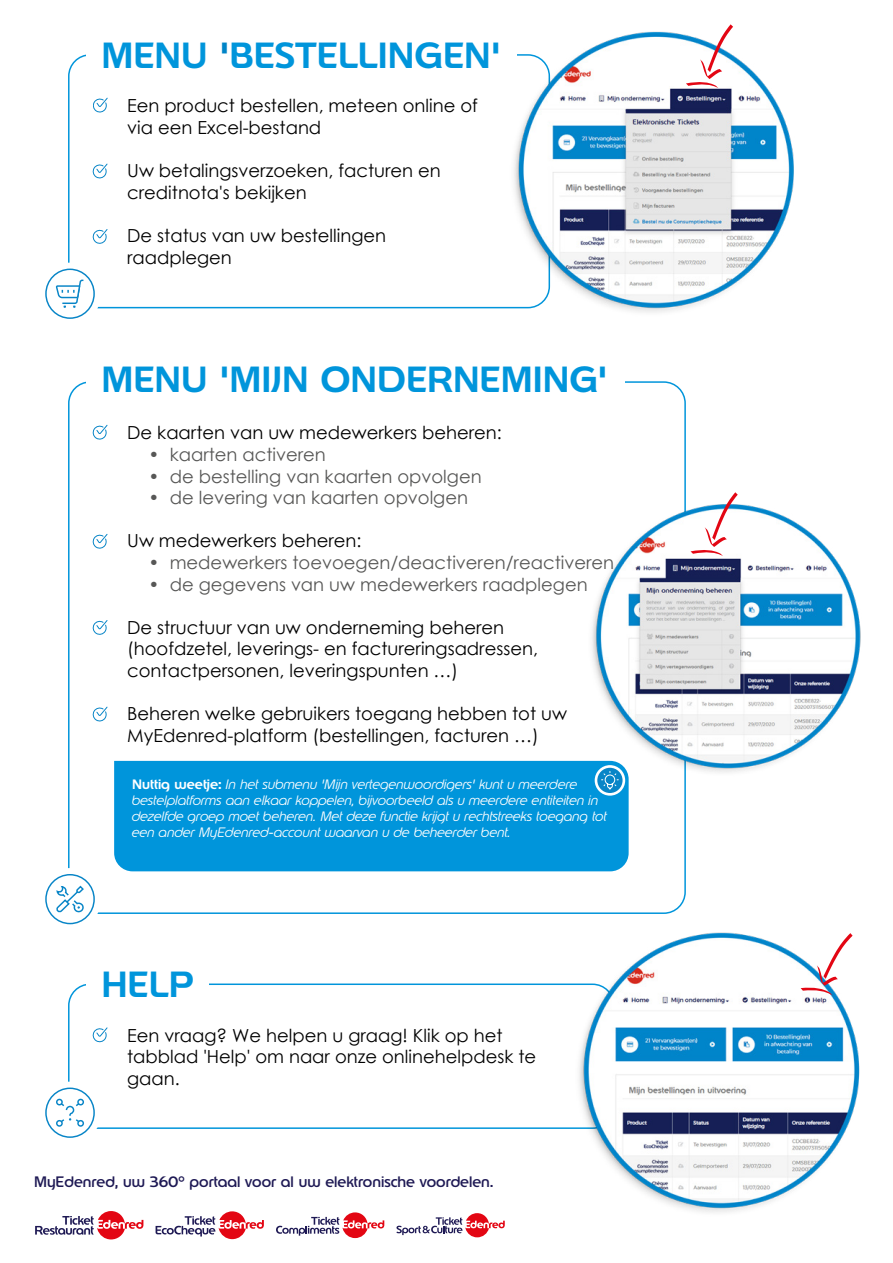
<style>
.page{position:relative;width:893px;height:1263px;background:#fff}
.page>*{position:absolute;margin:0;border:0;box-sizing:border-box;transform-origin:0 0}
.t1{font:500 36px "Edenred";color:#0095db}
.t2{font:18px/21.6px "Century Gothic";color:#000}
.t3{font:18px "Century Gothic";color:#575756}
.t4{font:15px "Edenred";color:#1e1954}
.t5{font:italic 300 13.5px/16.2px "Edenred";color:#fff}
.s1{color:#fff}
.s2{color:#0084c7}
.s3{font-weight:500;font-style:normal}
</style>
<div class="page">
<div style="left:68px;top:983px;width:547px;height:146px;border:2px solid #0095db;border-radius:21px"></div>
<div style="left:86px;top:972px;width:123px;height:25px;background:#fff"></div>
<img style="left:423px;top:31px;width:371px;height:282px">
<img style="left:484px;top:485px;width:377px;height:312px">
<img style="left:487px;top:912px;width:373px;height:301px">
<div style="left:114px;top:761px;width:515px;height:110px;background:#0095db"></div>
<div style="left:45px;top:269px;width:50px;height:50px;border:1px solid #0885c7;border-radius:50%"></div>
<svg style="left:55px;top:279px;width:29px;height:29px"></svg>
<div style="left:45px;top:874px;width:50px;height:50px;border:1px solid #0885c7;border-radius:50%"></div>
<svg style="left:56px;top:885px;width:28px;height:28px"></svg>
<div style="left:39px;top:1081px;width:62px;height:63px;background:#fff;border-radius:50%"></div>
<div style="left:45px;top:1087px;width:50px;height:51px;border:1px solid #0885c7;border-radius:50%"></div>
<div style="left:56px;top:1120px;width:7px;height:7px;border:1px solid #0885c7;border-radius:50%"></div>
<div style="left:56px;top:1099px;width:7px;height:6px;border:1px solid #0885c7;border-radius:50%"></div>
<div style="left:77px;top:1120px;width:7px;height:7px;border:1px solid #0885c7;border-radius:50%"></div>
<div style="left:77px;top:1099px;width:7px;height:6px;border:1px solid #0885c7;border-radius:50%"></div>
<svg style="left:57px;top:1099px;width:26px;height:27px"></svg>
<svg style="left:93px;top:98px;width:15px;height:14px"></svg>
<svg style="left:93px;top:164px;width:14px;height:14px"></svg>
<svg style="left:93px;top:229px;width:14px;height:15px"></svg>
<svg style="left:93px;top:425px;width:14px;height:14px"></svg>
<svg style="left:93px;top:534px;width:14px;height:14px"></svg>
<svg style="left:93px;top:620px;width:14px;height:15px"></svg>
<svg style="left:93px;top:707px;width:14px;height:14px"></svg>
<svg style="left:93px;top:1027px;width:14px;height:15px"></svg>
<svg style="left:596px;top:766px;width:28px;height:28px"></svg>
<div style="left:595px;top:765px;width:30px;height:31px;border:3px solid #fff;border-radius:50%"></div>
<svg style="left:601px;top:770px;width:18px;height:20px"></svg>
<svg style="left:35px;top:1211px;width:108px;height:28px"></svg>
<svg style="left:156px;top:1211px;width:108px;height:28px"></svg>
<svg style="left:276px;top:1212px;width:108px;height:26px"></svg>
<svg style="left:396px;top:1213px;width:109px;height:24px"></svg>
<svg style="left:800px;top:930px;width:53px;height:67px"></svg>
<svg style="left:689px;top:492px;width:50px;height:65px"></svg>
<svg style="left:685px;top:31px;width:49px;height:58px"></svg>
<h1 class="t1" style="left:86px;top:31px;width:432px"><span class="s1">-</span>MENU <span class="s2">'</span>BESTELLINGEN'<span class="s1">-</span></h1>
<p class="t2" style="left:127px;top:95px;width:352px">Een product bestellen, meteen online of via een Excel-bestand</p>
<p class="t2" style="left:127px;top:160px;width:315px">Uw betalingsverzoeken, facturen en creditnota's bekijken</p>
<p class="t2" style="left:127px;top:224px;width:260px">De status van uw bestellingen raadplegen</p>
<h1 class="t1" style="left:86px;top:355px;width:538px"><span class="s1">-</span>MENU 'MIJN ONDERNEMING'<span class="s1">-</span></h1>
<p class="t2" style="left:127px;top:422px;width:376px">De kaarten van uw medewerkers beheren:</p>
<p class="t3" style="left:148px;top:442px;width:179px">• kaarten activeren</p>
<p class="t3" style="left:148px;top:464px;width:335px">• de bestelling van kaarten opvolgen</p>
<p class="t3" style="left:148px;top:485px;width:321px">• de levering van kaarten opvolgen</p>
<p class="t2" style="left:127px;top:530px;width:236px">Uw medewerkers beheren:</p>
<p class="t3" style="left:148px;top:550px;width:467px">• medewerkers toevoegen/deactiveren/reactiveren</p>
<p class="t3" style="left:148px;top:572px;width:441px">• de gegevens van uw medewerkers raadplegen</p>
<p class="t2" style="left:127px;top:616px;width:412px">De structuur van uw onderneming beheren (hoofdzetel, leverings- en factureringsadressen, contactpersonen, leveringspunten …)</p>
<p class="t2" style="left:127px;top:703px;width:441px">Beheren welke gebruikers toegang hebben tot uw<br>MyEdenred-platform (bestellingen, facturen …)</p>
<p class="t5" style="left:132px;top:776px;width:476px"><span class="s3">Nuttig weetje:</span> In het submenu 'Mijn vertegenwoordigers' kunt u meerdere bestelplatforms aan elkaar koppelen, bijvoorbeeld als u meerdere entiteiten in dezelfde groep moet beheren. Met deze functie krijgt u rechtstreeks toegang tot een ander MyEdenred-account waarvan u de beheerder bent.</p>
<h1 class="t1" style="left:86px;top:960px;width:124px"><span class="s1">-</span>HELP<span class="s1">-</span></h1>
<p class="t2" style="left:127px;top:1024px;width:410px">Een vraag? We helpen u graag! Klik op het tabblad 'Help' om naar onze onlinehelpdesk te gaan.</p>
<p class="t4" style="left:34px;top:1172px;width:461px">MyEdenred, uw 360° portaal voor al uw elektronische voordelen.</p>
</div>
